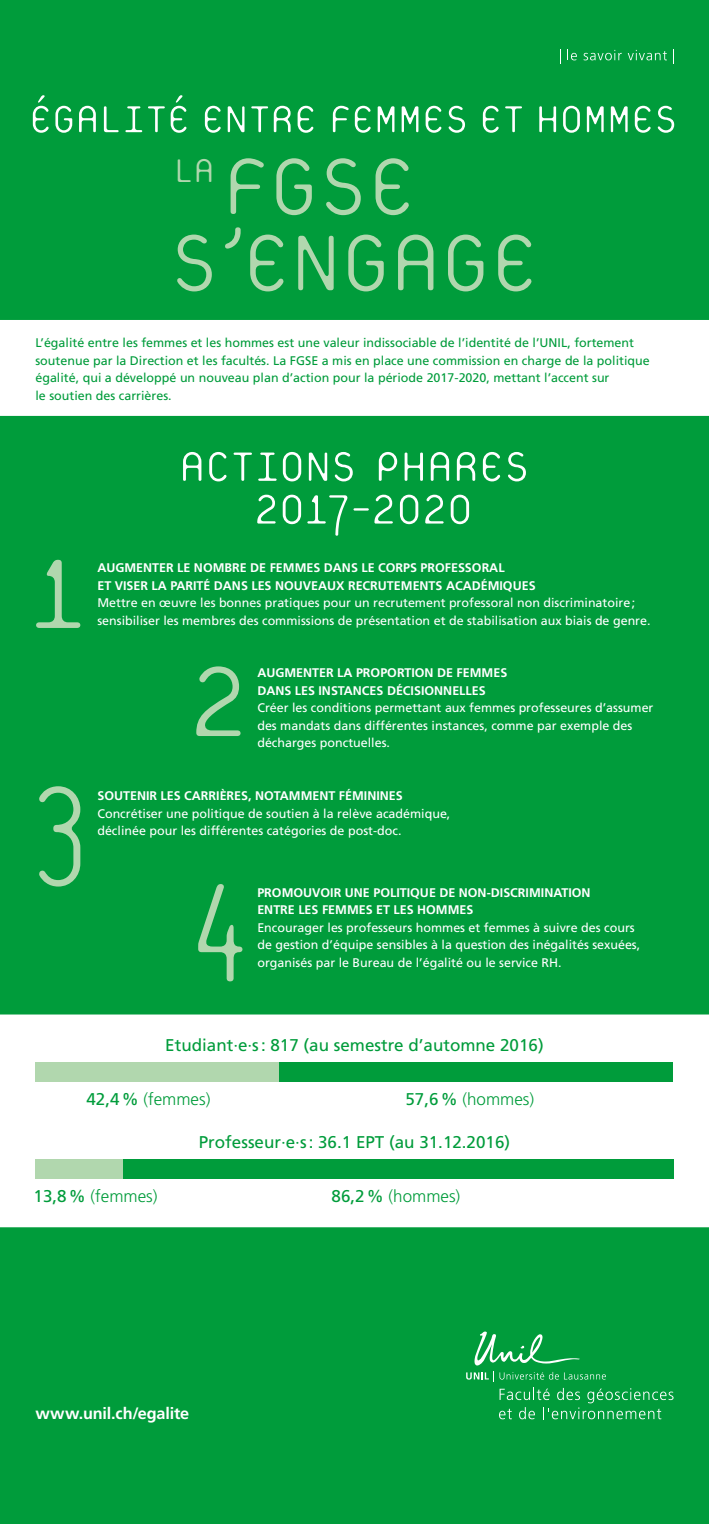
<style>
.page{position:relative;width:709px;height:1524px;background:#009c3b}
.page>*{position:absolute;margin:0;border:0;box-sizing:border-box;transform-origin:0 0}
.t1{font:100 147.47px "Platelet";color:#b1d7ae}
.t2{font:100 118px "Platelet";letter-spacing:-.045em;color:#b1d7ae}
.t3{font:100 61.2px "Platelet";letter-spacing:-.045em;color:#fff}
.t4{font:100 56px "Platelet";letter-spacing:-.045em;color:#fff}
.t5{font:100 48.98px "Platelet";color:#b1d7ae}
.t6{font:17px "Frutiger LT Std";color:#009c3b}
.t7{font:300 17px "Frutiger LT Std";color:#009c3b}
.t8{font:700 16.25px "Frutiger LT Std";letter-spacing:-.01em;color:#fff}
.t9{font:12.5px/17.5px "Frutiger LT Std";color:#fff}
.t10{font:12.5px/17.5px "Frutiger LT Std";color:#009c3b}
.t11{font:700 12.5px/17.5px "Frutiger LT Std";color:#fff}
.s1{font-weight:400}
</style>
<div class="page">
<div style="left:0;top:1014px;width:709px;height:213px;background:#fff"></div>
<div style="left:0;top:320px;width:709px;height:96px;background:#fff"></div>
<svg style="left:560px;top:50px;width:1px;height:14px"></svg>
<svg style="left:567px;top:50px;width:10px;height:10px"></svg>
<svg style="left:583px;top:50px;width:38px;height:10px"></svg>
<svg style="left:627px;top:50px;width:40px;height:11px"></svg>
<div style="left:36px;top:1062px;width:637px;height:20px;background:#b1d7ae"></div>
<div style="left:279px;top:1062px;width:394px;height:20px;background:#009c3b"></div>
<div style="left:36px;top:1159px;width:637px;height:19px;background:#b1d7ae"></div>
<div style="left:123px;top:1159px;width:550px;height:19px;background:#009c3b"></div>
<svg style="left:466px;top:1331px;width:140px;height:51px"></svg>
<svg style="left:499px;top:1388px;width:174px;height:31px"></svg>
<h3 class="t4" style="left:28px;top:93px;width:652px">ÉGALITÉ ENTRE FEMMES ET HOMMES</h3>
<h2 class="t2" style="left:217px;top:132px;width:203px">FGSE</h2>
<h3 class="t5" style="left:172px;top:148px;width:45px">LA</h3>
<h2 class="t2" style="left:167px;top:208px;width:377px">S’ENGAGE</h2>
<p class="t10" style="left:35px;top:334px;width:616px">L’égalité entre les femmes et les hommes est une valeur indissociable de l’identité de l’UNIL, fortement soutenue par la Direction et les facultés. La FGSE a mis en place une commission en charge de la politique égalité, qui a développé un nouveau plan d’action pour la période 2017-2020, mettant l’accent sur<br>le soutien des carrières.</p>
<h1 class="t1" style="left:24px;top:526px;width:70px">1</h1>
<h1 class="t1" style="left:24px;top:753px;width:70px">3</h1>
<h3 class="t3" style="left:178px;top:438px;width:354px">ACTIONS PHARES</h3>
<h3 class="t3" style="left:252px;top:481px;width:223px">2017-2020</h3>
<p class="t11" style="left:97px;top:559px;width:440px">AUGMENTER LE NOMBRE DE FEMMES DANS LE CORPS PROFESSORAL<br>ET VISER LA PARITÉ DANS LES NOUVEAUX RECRUTEMENTS ACADÉMIQUES</p>
<p class="t9" style="left:97px;top:594px;width:539px">Mettre en œuvre les bonnes pratiques pour un recrutement professoral non discriminatoire;</p>
<p class="t9" style="left:97px;top:612px;width:554px">sensibiliser les membres des commissions de présentation et de stabilisation aux biais de genre.</p>
<h1 class="t1" style="left:184px;top:634px;width:70px">2</h1>
<p class="t11" style="left:257px;top:664px;width:251px">AUGMENTER LA PROPORTION DE FEMMES<br>DANS LES INSTANCES DÉCISIONNELLES</p>
<p class="t9" style="left:257px;top:699px;width:397px">Créer les conditions permettant aux femmes professeures d’assumer des mandats dans différentes instances, comme par exemple des</p>
<p class="t9" style="left:257px;top:734px;width:134px">décharges ponctuelles.</p>
<p class="t11" style="left:97px;top:787px;width:307px">SOUTENIR LES CARRIÈRES, NOTAMMENT FÉMININES</p>
<p class="t9" style="left:97px;top:805px;width:354px">Concrétiser une politique de soutien à la relève académique,</p>
<p class="t9" style="left:97px;top:822px;width:306px">déclinée pour les différentes catégories de post-doc.</p>
<h1 class="t1" style="left:186px;top:850px;width:70px">4</h1>
<p class="t11" style="left:257px;top:883px;width:335px">PROMOUVOIR UNE POLITIQUE DE NON-DISCRIMINATION<br>ENTRE LES FEMMES ET LES HOMMES</p>
<p class="t9" style="left:257px;top:918px;width:384px">Encourager les professeurs hommes et femmes à suivre des cours de gestion d’équipe sensibles à la question des inégalités sexuées,</p>
<p class="t9" style="left:257px;top:953px;width:306px">organisés par le Bureau de l’égalité ou le service RH.</p>
<h3 class="t6" style="left:165px;top:1035px;width:380px">Etudiant·e·s: 817 (au semestre d’automne 2016)</h3>
<h3 class="t7" style="left:86px;top:1090px;width:125px"><span class="s1">42,4%</span> (femmes)</h3>
<h3 class="t7" style="left:405px;top:1090px;width:130px"><span class="s1">57,6%</span> (hommes)</h3>
<h3 class="t7" style="left:34px;top:1186px;width:125px"><span class="s1">13,8%</span> (femmes)</h3>
<h3 class="t6" style="left:199px;top:1131px;width:313px">Professeur·e·s: 36.1 EPT (au 31.12.2016)</h3>
<h3 class="t7" style="left:331px;top:1186px;width:130px"><span class="s1">86,2%</span> (hommes)</h3>
<h3 class="t8" style="left:35px;top:1404px;width:155px">www.unil.ch/egalite</h3>
</div>
